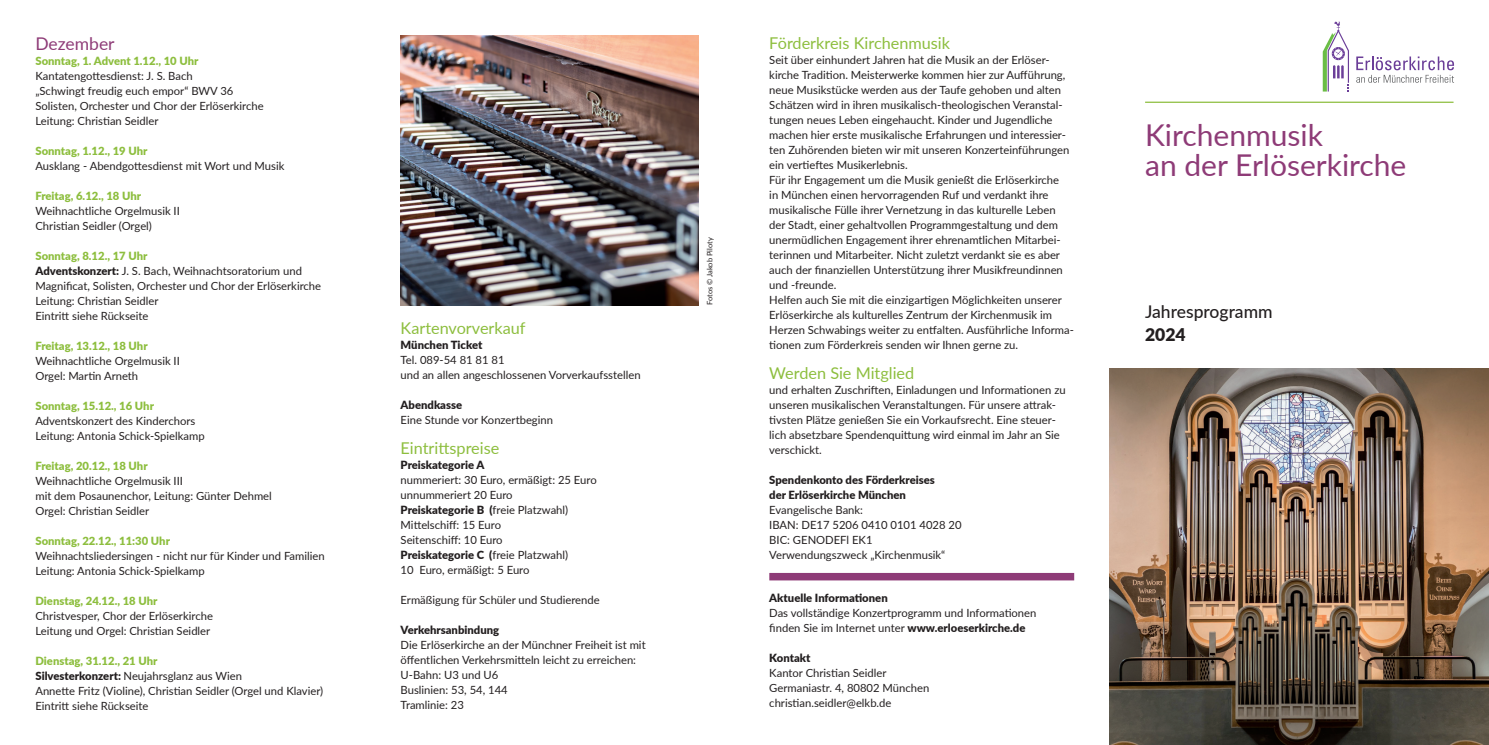
<style>
.page{position:relative;width:1489px;height:745px;background:#fff}
.page>*{position:absolute;margin:0;border:0;box-sizing:border-box;transform-origin:0 0}
.t1{font:30px/30px "Lato";color:#8e3b77}
.t2{font:500 17.5px "Lato";color:#231f20}
.t3{font:17.5px "Lato";color:#8e3b77}
.t4{font:900 17.5px "Lato";color:#231f20}
.t5{font:16.25px "Lato";color:#8dbe3e}
.t6{font:11.25px/15px "Lato";color:#231f20}
.t7{font:900 11.25px "Lato";color:#8dbe3e}
.t8{font:900 11.25px/15px "Lato";color:#231f20}
.t9{font:7.5px "Lato";color:#231f20}
.s1{font-weight:900;color:#8dbe3e}
.s2{font-weight:900}
</style>
<div class="page">
<svg style="left:1322px;top:21px;width:26px;height:70px"></svg>
<svg style="left:1356px;top:56px;width:97px;height:27px"></svg>
<hr style="left:1144px;top:102px;width:309px;height:1px;background:#8dbe3e">
<img style="left:1109px;top:369px;width:379px;height:375px">
<div style="left:769px;top:572px;width:305px;height:8px;background:#8e3b77"></div>
<img style="left:400px;top:35px;width:298px;height:271px">
<h2 class="t3" style="left:35px;top:31px;width:81px">Dezember</h2>
<p class="t7" style="left:35px;top:52px;width:164px">Sonntag, 1. Advent 1.12., 10 Uhr</p>
<p class="t6" style="left:35px;top:67px;width:230px">Kantatengottesdienst: J. S. Bach<br>„Schwingt freudig euch empor“ BWV 36<br>Solisten, Orchester und Chor der Erlöserkirche Leitung: Christian Seidler</p>
<p class="t7" style="left:35px;top:142px;width:113px">Sonntag, 1.12., 19 Uhr</p>
<p class="t6" style="left:35px;top:157px;width:250px">Ausklang - Abendgottesdienst mit Wort und Musik</p>
<p class="t7" style="left:35px;top:187px;width:107px">Freitag, 6.12., 18 Uhr</p>
<p class="t6" style="left:35px;top:202px;width:146px">Weihnachtliche Orgelmusik II<br>Christian Seidler (Orgel)</p>
<p class="t6" style="left:35px;top:247px;width:287px"><span class="s1">Sonntag, 8.12., 17 Uhr<br></span><span class="s2">Adventskonzert:</span> J. S. Bach, Weihnachtsoratorium und Magnificat, Solisten, Orchester und Chor der Erlöserkirche Leitung: Christian Seidler<br>Eintritt siehe Rückseite</p>
<p class="t7" style="left:35px;top:337px;width:114px">Freitag, 13.12., 18 Uhr</p>
<p class="t6" style="left:35px;top:352px;width:146px">Weihnachtliche Orgelmusik II<br>Orgel: Martin Arneth</p>
<p class="t7" style="left:35px;top:397px;width:120px">Sonntag, 15.12., 16 Uhr</p>
<p class="t6" style="left:35px;top:412px;width:171px">Adventskonzert des Kinderchors<br>Leitung: Antonia Schick-Spielkamp</p>
<p class="t7" style="left:35px;top:457px;width:114px">Freitag, 20.12., 18 Uhr</p>
<p class="t6" style="left:35px;top:472px;width:238px">Weihnachtliche Orgelmusik III<br>mit dem Posaunenchor, Leitung: Günter Dehmel<br>Orgel: Christian Seidler</p>
<p class="t7" style="left:35px;top:532px;width:136px">Sonntag, 22.12., 11:30 Uhr</p>
<p class="t6" style="left:35px;top:547px;width:291px">Weihnachtsliedersingen - nicht nur für Kinder und Familien<br>Leitung: Antonia Schick-Spielkamp</p>
<p class="t7" style="left:35px;top:592px;width:123px">Dienstag, 24.12., 18 Uhr</p>
<p class="t6" style="left:35px;top:607px;width:179px">Christvesper, Chor der Erlöserkirche<br>Leitung und Orgel: Christian Seidler</p>
<p class="t6" style="left:35px;top:652px;width:289px"><span class="s1">Dienstag, 31.12., 21 Uhr<br></span><span class="s2">Silvesterkonzert:</span> Neujahrsglanz aus Wien<br>Annette Fritz (Violine), Christian Seidler (Orgel und Klavier)<br>Eintritt siehe Rückseite</p>
<h3 class="t5" style="left:400px;top:316px;width:126px">Kartenvorverkauf</h3>
<p class="t8" style="left:400px;top:336px;width:83px">München Ticket</p>
<p class="t6" style="left:400px;top:351px;width:241px">Tel. 089-54 81 81 81<br>und an allen angeschlossenen Vorverkaufsstellen</p>
<p class="t8" style="left:400px;top:396px;width:63px">Abendkasse</p>
<p class="t6" style="left:400px;top:411px;width:154px">Eine Stunde vor Konzertbeginn</p>
<h3 class="t5" style="left:400px;top:436px;width:100px">Eintrittspreise</h3>
<p class="t8" style="left:400px;top:456px;width:85px">Preiskategorie A</p>
<p class="t6" style="left:400px;top:471px;width:198px">nummeriert: 30 Euro, ermäßigt: 25 Euro unnummeriert 20 Euro<br><span class="s2">Preiskategorie B (</span>freie Platzwahl)<br>Mittelschiff: 15 Euro<br>Seitenschiff: 10 Euro<br><span class="s2">Preiskategorie C (</span>freie Platzwahl)<br>10 Euro, ermäßigt: 5 Euro</p>
<p class="t6" style="left:400px;top:591px;width:201px">Ermäßigung für Schüler und Studierende</p>
<p class="t8" style="left:400px;top:621px;width:100px">Verkehrsanbindung</p>
<p class="t6" style="left:400px;top:636px;width:246px">Die Erlöserkirche an der Münchner Freiheit ist mit öffentlichen Verkehrsmitteln leicht zu erreichen:<br>U-Bahn: U3 und U6<br>Buslinien: 53, 54, 144<br>Tramlinie: 23</p>
<p class="t9" style="left:704px;top:305px;width:69px;rotate:-90deg">Fotos © Jakob Piloty</p>
<h3 class="t5" style="left:769px;top:31px;width:182px">Förderkreis Kirchenmusik</h3>
<p class="t6" style="left:769px;top:51px;width:306px">Seit über einhundert Jahren hat die Musik an der Erlöser&shy;kirche Tradition. Meisterwerke kommen hier zur Aufführung, neue Musikstücke werden aus der Taufe gehoben und alten Schätzen wird in ihren musikalisch-theologischen Veranstal&shy;tungen neues Leben eingehaucht. Kinder und Jugendliche machen hier erste musikalische Erfahrungen und interessier&shy;ten Zuhörenden bieten wir mit unseren Konzerteinführungen ein vertieftes Musikerlebnis.<br>Für ihr Engagement um die Musik genießt die Erlöserkirche<br>in München einen hervorragenden Ruf und verdankt ihre musikalische Fülle ihrer Vernetzung in das kulturelle Leben der Stadt, einer gehaltvollen Programmgestaltung und dem unermüdlichen Engagement ihrer ehrenamtlichen Mitarbei&shy;terinnen und Mitarbeiter. Nicht zuletzt verdankt sie es aber auch der finanziellen Unterstützung ihrer Musikfreundinnen und -freunde.<br>Helfen auch Sie mit die einzigartigen Möglichkeiten unserer Erlöserkirche als kulturelles Zentrum der Kirchenmusik im Herzen Schwabings weiter zu entfalten. Ausführliche Informa&shy;tionen zum Förderkreis senden wir Ihnen gerne zu.</p>
<h3 class="t5" style="left:769px;top:361px;width:146px">Werden Sie Mitglied</h3>
<p class="t6" style="left:769px;top:381px;width:298px">und erhalten Zuschriften, Einladungen und Informationen zu unseren musikalischen Veranstaltungen. Für unsere attrak&shy;tivsten Plätze genießen Sie ein Vorkaufsrecht. Eine steuer&shy;lich absetzbare Spendenquittung wird einmal im Jahr an Sie verschickt.</p>
<p class="t8" style="left:769px;top:471px;width:167px">Spendenkonto des Förderkreises der Erlöserkirche München</p>
<p class="t6" style="left:769px;top:501px;width:194px">Evangelische Bank:<br>IBAN: DE17 5206 0410 0101 4028 20<br>BIC: GENODEFl EK1<br>Verwendungszweck „Kirchenmusik“</p>
<p class="t8" style="left:769px;top:589px;width:120px">Aktuelle Informationen</p>
<p class="t6" style="left:769px;top:604px;width:269px">Das vollständige Konzertprogramm und Informationen finden Sie im Internet unter <span class="s2">www.erloeserkirche.de</span></p>
<p class="t8" style="left:769px;top:649px;width:43px">Kontakt</p>
<p class="t6" style="left:769px;top:664px;width:161px">Kantor Christian Seidler<br>Germaniastr. 4, 80802 München christian.seidler@elkb.de</p>
<h1 class="t1" style="left:1144px;top:119px;width:263px">Kirchenmusik<br>an der Erlöserkirche</h1>
<h2 class="t2" style="left:1144px;top:299px;width:129px">Jahresprogramm</h2>
<h2 class="t4" style="left:1144px;top:321px;width:42px">2024</h2>
</div>
